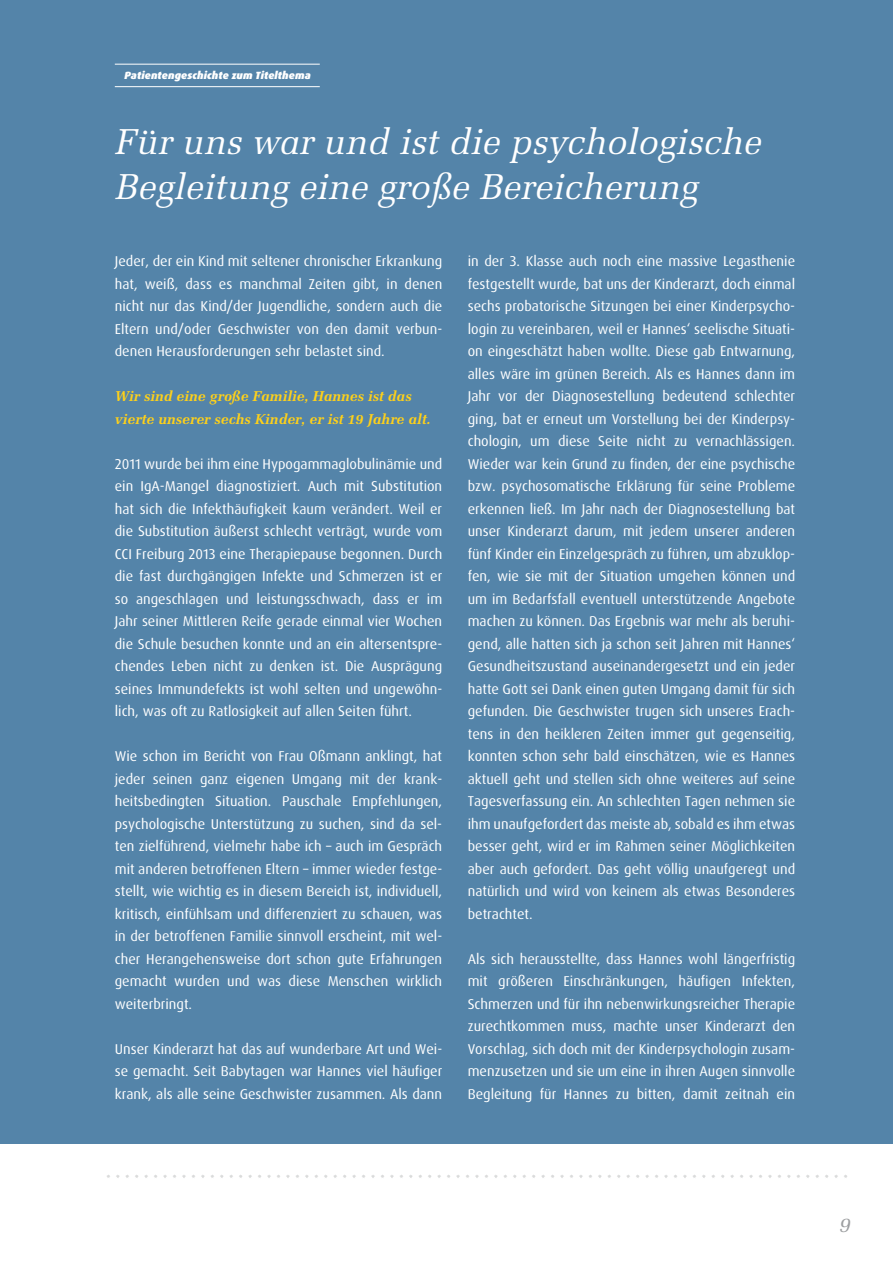
<style>
.page{position:relative;width:893px;height:1263px;background:#fff}
.page>*{position:absolute;margin:0;border:0;box-sizing:border-box;transform-origin:0 0}
.t1{font:italic 36px/45px "Melior";color:#fff}
.t2{font:italic 21px "Melior";color:#9c9ea0}
.t3{font:14.25px/22.5px "Dax Pro";color:#fff;text-align:justify}
.t4{font:italic 700 14.25px/22.5px "Melior";color:#ffd119}
.t5{font:italic 900 10.5px "Dax Pro";color:#fff}
</style>
<div class="page">
<div style="left:0;top:0;width:893px;height:1144px;background:#5484a9"></div>
<hr style="left:115px;top:86px;width:205px;height:1px;background:#fff">
<hr style="left:115px;top:64px;width:205px;height:1px;background:#fff">
<svg style="left:598px;top:1175px;width:13px;height:3px"></svg>
<svg style="left:343px;top:1175px;width:60px;height:3px"></svg>
<svg style="left:617px;top:1175px;width:79px;height:3px"></svg>
<svg style="left:324px;top:1175px;width:13px;height:3px"></svg>
<svg style="left:702px;top:1175px;width:13px;height:3px"></svg>
<svg style="left:409px;top:1175px;width:13px;height:3px"></svg>
<svg style="left:107px;top:1175px;width:22px;height:3px"></svg>
<svg style="left:806px;top:1175px;width:13px;height:3px"></svg>
<svg style="left:220px;top:1175px;width:13px;height:3px"></svg>
<svg style="left:825px;top:1175px;width:22px;height:3px"></svg>
<svg style="left:513px;top:1175px;width:13px;height:3px"></svg>
<svg style="left:135px;top:1175px;width:79px;height:3px"></svg>
<svg style="left:721px;top:1175px;width:79px;height:3px"></svg>
<svg style="left:428px;top:1175px;width:79px;height:3px"></svg>
<svg style="left:239px;top:1175px;width:79px;height:3px"></svg>
<svg style="left:532px;top:1175px;width:60px;height:3px"></svg>
<p class="t5" style="left:124px;top:69px;width:188px">Patientengeschichte zum Titelthema</p>
<h1 class="t1" style="left:115px;top:119px;width:648px">Für uns war und ist die psychologische<br>Begleitung eine große Bereicherung</h1>
<p class="t3" style="left:115px;top:250px;width:329px">Jeder, der ein Kind mit seltener chronischer Erkrankung hat, weiß, dass es manchmal Zeiten gibt, in denen nicht nur das Kind/der Jugendliche, sondern auch die Eltern und/oder Geschwister von den damit verbun&shy;denen Herausforderungen sehr belastet sind.</p>
<p class="t4" style="left:115px;top:385px;width:317px">Wir sind eine große Familie, Hannes ist das vierte unserer sechs Kinder, er ist 19 Jahre alt.</p>
<p class="t3" style="left:115px;top:453px;width:329px">2011 wurde bei ihm eine Hypogammaglobulinämie und ein IgA-Mangel diagnostiziert. Auch mit Substitution hat sich die Infekthäufigkeit kaum verändert. Weil er die Substitution äußerst schlecht verträgt, wurde vom CCI Freiburg 2013 eine Therapiepause begonnen. Durch die fast durchgängigen Infekte und Schmerzen ist er so angeschlagen und leistungsschwach, dass er im Jahr seiner Mittleren Reife gerade einmal vier Wochen die Schule besuchen konnte und an ein altersentspre&shy;chendes Leben nicht zu denken ist. Die Ausprägung seines Immundefekts ist wohl selten und ungewöhn&shy;lich, was oft zu Ratlosigkeit auf allen Seiten führt.</p>
<p class="t3" style="left:115px;top:745px;width:329px">Wie schon im Bericht von Frau Oßmann anklingt, hat jeder seinen ganz eigenen Umgang mit der krank&shy;heitsbedingten Situation. Pauschale Empfehlungen, psychologische Unterstützung zu suchen, sind da sel&shy;ten zielführend, vielmehr habe ich – auch im Gespräch mit anderen betroffenen Eltern – immer wieder festge&shy;stellt, wie wichtig es in diesem Bereich ist, individuell, kritisch, einfühlsam und differenziert zu schauen, was in der betroffenen Familie sinnvoll erscheint, mit wel&shy;cher Herangehensweise dort schon gute Erfahrungen gemacht wurden und was diese Menschen wirklich weiterbringt.</p>
<p class="t3" style="left:115px;top:1038px;width:329px">Unser Kinderarzt hat das auf wunderbare Art und Wei&shy;se gemacht. Seit Babytagen war Hannes viel häufiger krank, als alle seine Geschwister zusammen. Als dann</p>
<p class="t3" style="left:468px;top:250px;width:329px">in der 3. Klasse auch noch eine massive Legasthenie festgestellt wurde, bat uns der Kinderarzt, doch einmal sechs probatorische Sitzungen bei einer Kinderpsycho&shy;login zu vereinbaren, weil er Hannes‘ seelische Situati&shy;on eingeschätzt haben wollte. Diese gab Entwarnung, alles wäre im grünen Bereich. Als es Hannes dann im Jahr vor der Diagnosestellung bedeutend schlechter ging, bat er erneut um Vorstellung bei der Kinderpsy&shy;chologin, um diese Seite nicht zu vernachlässigen.<br>Wieder war kein Grund zu finden, der eine psychische bzw. psychosomatische Erklärung für seine Probleme erkennen ließ. Im Jahr nach der Diagnosestellung bat unser Kinderarzt darum, mit jedem unserer anderen fünf Kinder ein Einzelgespräch zu führen, um abzuklop&shy;fen, wie sie mit der Situation umgehen können und um im Bedarfsfall eventuell unterstützende Angebote machen zu können. Das Ergebnis war mehr als beruhi&shy;gend, alle hatten sich ja schon seit Jahren mit Hannes‘ Gesundheitszustand auseinandergesetzt und ein jeder hatte Gott sei Dank einen guten Umgang damit für sich gefunden. Die Geschwister trugen sich unseres Erach&shy;tens in den heikleren Zeiten immer gut gegenseitig, konnten schon sehr bald einschätzen, wie es Hannes aktuell geht und stellen sich ohne weiteres auf seine Tagesverfassung ein. An schlechten Tagen nehmen sie ihm unaufgefordert das meiste ab, sobald es ihm etwas besser geht, wird er im Rahmen seiner Möglichkeiten aber auch gefordert. Das geht völlig unaufgeregt und natürlich und wird von keinem als etwas Besonderes betrachtet.</p>
<p class="t3" style="left:468px;top:948px;width:329px">Als sich herausstellte, dass Hannes wohl längerfristig mit größeren Einschränkungen, häufigen Infekten, Schmerzen und für ihn nebenwirkungsreicher Therapie zurechtkommen muss, machte unser Kinderarzt den Vorschlag, sich doch mit der Kinderpsychologin zusam&shy;menzusetzen und sie um eine in ihren Augen sinnvolle Begleitung für Hannes zu bitten, damit zeitnah ein</p>
<h2 class="t2" style="left:839px;top:1213px;width:13px">9</h2>
</div>
